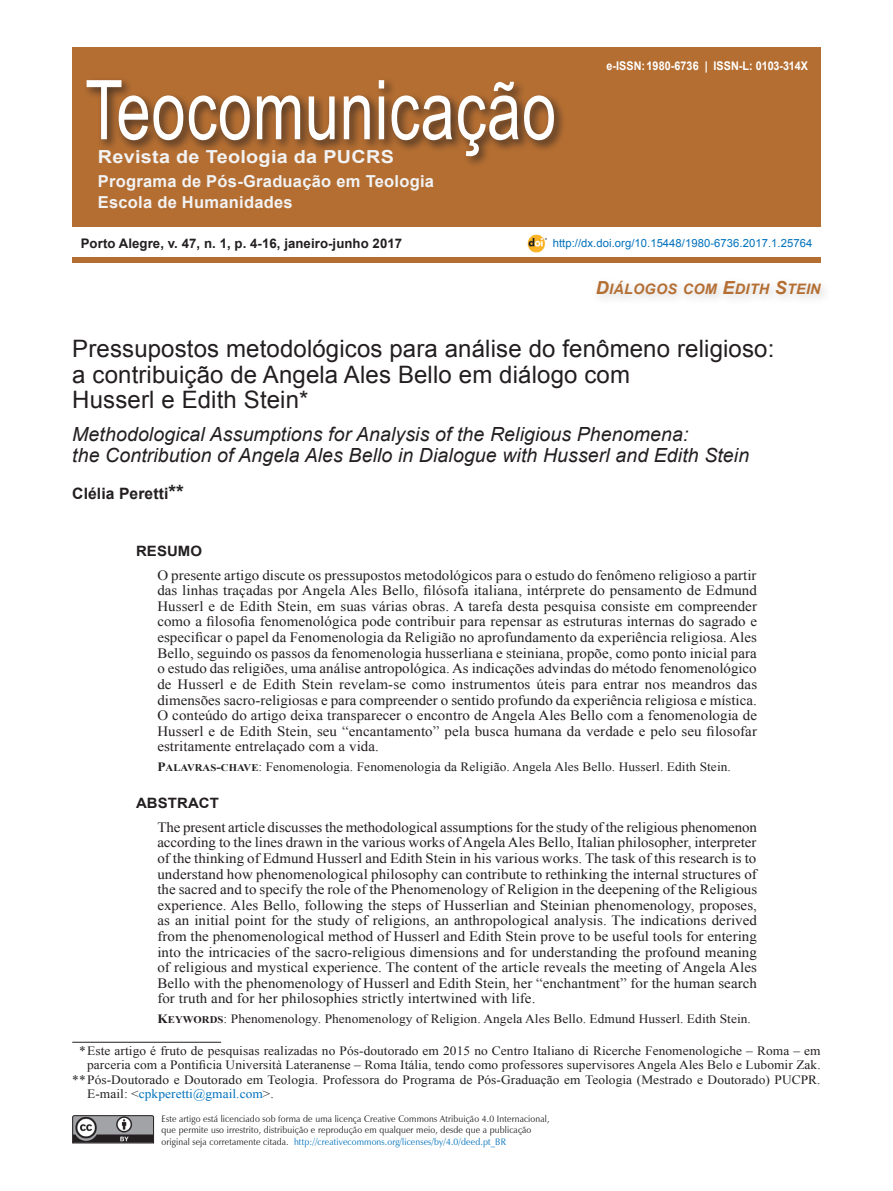
<style>
.page{position:relative;width:893px;height:1191px;background:#fff}
.page>*{position:absolute;margin:0;border:0;box-sizing:border-box;transform-origin:0 0}
.t1{font:82.5px "Arial Narrow";letter-spacing:.01em;color:#fff;scale:.91 1}
.t2{font:24px/25.5px "Arial";letter-spacing:.005em;color:#231f20}
.t3{font:italic 19.5px/20.2px "Arial";letter-spacing:.005em;color:#231f20}
.t4{font:700 18px "Arial";letter-spacing:.015em;color:#f2f3f4;scale:1.1 1}
.t5{font:700 16.5px/21px "Arial";letter-spacing:.015em;color:#f2f3f4}
.t6{font:700 15.6px "Arial";letter-spacing:.005em;color:#231f20}
.t7{font:14.4px "Arial Bold Italic MT SC800";letter-spacing:.02em;color:#b46e32}
.t8{font:14.25px/15.6px "Times New Roman";letter-spacing:.005em;color:#231f20;text-align:justify;scale:1.05 1}
.t9{font:700 14.25px "Arial";letter-spacing:.005em;color:#231f20;scale:1.05 1}
.t10{font:700 13.2px "Arial";letter-spacing:.005em;color:#231f20}
.t11{font:12.75px "Times New Roman";letter-spacing:.005em;color:#231f20;scale:1.05 1}
.t12{font:12.75px "Times New Roman";letter-spacing:.005em;color:#0072bc;scale:1.05 1}
.t13{font:700 12px "Arial";letter-spacing:.005em;color:#fff;scale:.9 1}
.t14{font:11.25px "Arial";letter-spacing:.005em;color:#0072bc}
.t15{font:9.45px/11.2px "Zapf Humanist 601 BT";letter-spacing:.015em;color:#231f20;scale:.93 1}
.s1{font-size:18px}
.s2{font-size:19.8px}
.s3{font-family:"Times New Roman PS Bold MT SC800"}
.s4{font-family:"Times New Roman PS Bold MT SC800";font-size:10.2px}
.s5{font-family:"Times New Roman PSMT SC800"}
.s6{color:#fff}
.s7{color:#231f20}
.s8{color:#0072bc}
</style>
<div class="page">
<svg style="left:72px;top:1115px;width:82px;height:28px;background:#7b7a7c"></svg>
<div style="left:591px;top:275px;width:241px;height:31px;background:#f8f8f8"></div>
<div style="left:72px;top:257px;width:749px;height:5px;background:#b46e32"></div>
<img style="left:528px;top:235px;width:18px;height:17px">
<hr style="left:72px;top:1042px;width:149px;height:1px;background:#231f20">
<div style="left:72px;top:47px;width:749px;height:179px;background:#b46e32"></div>
<div style="left:83px;top:76px;width:483px;height:92px;background:#231f20;opacity:.75"></div>
<h1 class="t1" style="left:85px;top:50px;width:519px">Teocomunicação</h1>
<p class="t4" style="left:98px;top:145px;width:271px">Revista de Teologia da PUCRS</p>
<p class="t5" style="left:98px;top:172px;width:338px">Programa de Pós-Graduação em Teologia<br>Escola de Humanidades</p>
<p class="t13" style="left:606px;top:58px;width:225px">e-ISSN:1980-6736 | ISSN-L: 0103-314X</p>
<p class="t10" style="left:81px;top:235px;width:323px">Porto Alegre, v. 47, n. 1, p. 4-16, janeiro-junho 2017</p>
<p class="t14" style="left:553px;top:236px;width:261px">http://dx.doi.org/10.15448/1980-6736.2017.1.25764</p>
<p class="t7" style="left:596px;top:279px;width:226px"><span class="s1">D</span>IÁLOGOS COM <span class="s1">E</span>DITH <span class="s1">S</span>TEIN</p>
<h2 class="t2" style="left:72px;top:336px;width:704px">Pressupostos metodológicos para análise do fenômeno religioso: a contribuição de Angela Ales Bello em diálogo com<br>Husserl e Edith Stein*</h2>
<h3 class="t3" style="left:72px;top:424px;width:678px">Methodological Assumptions for Analysis of the Religious Phenomena:<br>the Contribution of Angela Ales Bello in Dialogue with Husserl and Edith Stein</h3>
<p class="t6" style="left:72px;top:483px;width:113px">Clélia Peretti<span class="s2">**</span></p>
<p class="t9" style="left:136px;top:541px;width:64px">RESUMO</p>
<p class="t8" style="left:157px;top:567px;width:573px">O presente artigo discute os pressupostos metodológicos para o estudo do fenômeno religioso a partir das linhas traçadas por Angela Ales Bello, filósofa italiana, intérprete do pensamento de Edmund Husserl e de Edith Stein, em suas várias obras. A tarefa desta pesquisa consiste em compreender como a filosofia fenomenológica pode contribuir para repensar as estruturas internas do sagrado e especificar o papel da Fenomenologia da Religião no aprofundamento da experiência religiosa. Ales Bello, seguindo os passos da fenomenologia husserliana e steiniana, propõe, como ponto inicial para o estudo das religiões, uma análise antropológica. As indicações advindas do método fenomenológico de Husserl e de Edith Stein revelam-se como instrumentos úteis para entrar nos meandros das dimensões sacro-religiosas e para compreender o sentido profundo da experiência religiosa e mística.<br>O conteúdo do artigo deixa transparecer o encontro de Angela Ales Bello com a fenomenologia de Husserl e de Edith Stein, seu “encantamento” pela busca humana da verdade e pelo seu filosofar estritamente entrelaçado com a vida.</p>
<p class="t11" style="left:157px;top:757px;width:548px"><span class="s3">P</span><span class="s4">ALAVRAS</span><span class="s3">-</span><span class="s4">CHAVE</span>: Fenomenologia. Fenomenologia da Religião. Angela Ales Bello. Husserl. Edith Stein.</p>
<p class="t9" style="left:136px;top:793px;width:80px">ABSTRACT</p>
<p class="t8" style="left:157px;top:819px;width:573px">The present article discusses the methodological assumptions for the study of the religious phenomenon according to the lines drawn in the various works of Angela Ales Bello, Italian philosopher, interpreter of the thinking of Edmund Husserl and Edith Stein in his various works. The task of this research is to understand how phenomenological philosophy can contribute to rethinking the internal structures of the sacred and to specify the role of the Phenomenology of Religion in the deepening of the Religious experience. Ales Bello, following the steps of Husserlian and Steinian phenomenology, proposes, as an initial point for the study of religions, an anthropological analysis. The indications derived from the phenomenological method of Husserl and Edith Stein prove to be useful tools for entering into the intricacies of the sacro-religious dimensions and for understanding the profound meaning of religious and mystical experience. The content of the article reveals the meeting of Angela Ales Bello with the phenomenology of Husserl and Edith Stein, her “enchantment” for the human search for truth and for her philosophies strictly intertwined with life.</p>
<p class="t11" style="left:157px;top:1009px;width:567px"><span class="s3">K</span><span class="s4">EYWORDS</span><span class="s5">:</span> Phenomenology. Phenomenology of Religion. Angela Ales Bello. Edmund Husserl. Edith Stein.</p>
<p class="t11" style="left:72px;top:1042px;width:714px"><span class="s6">*</span>*Este artigo é fruto de pesquisas realizadas no Pós-doutorado em 2015 no Centro Italiano di Ricerche Fenomenologiche – Roma – em</p>
<p class="t11" style="left:87px;top:1056px;width:700px">parceria com a Pontificia Università Lateranense – Roma Itália, tendo como professores supervisores Angela Ales Belo e Lubomir Zak.</p>
<p class="t11" style="left:72px;top:1070px;width:714px">**Pós-Doutorado e Doutorado em Teologia. Professora do Programa de Pós-Graduação em Teologia (Mestrado e Doutorado) PUCPR.</p>
<p class="t12" style="left:87px;top:1085px;width:179px"><span class="s7">E-mail: &lt;</span>cpkperetti@gmail.com<span class="s7">&gt;.</span></p>
<p class="t15" style="left:162px;top:1113px;width:419px">Este artigo está licenciado sob forma de uma licença Creative Commons Atribuição 4.0 Internacional, que permite uso irrestrito, distribuição e reprodução em qualquer meio, desde que a publicação original seja corretamente citada. <span class="s8">http://creativecommons.org/licenses/by/4.0/deed.pt_BR</span></p>
</div>
